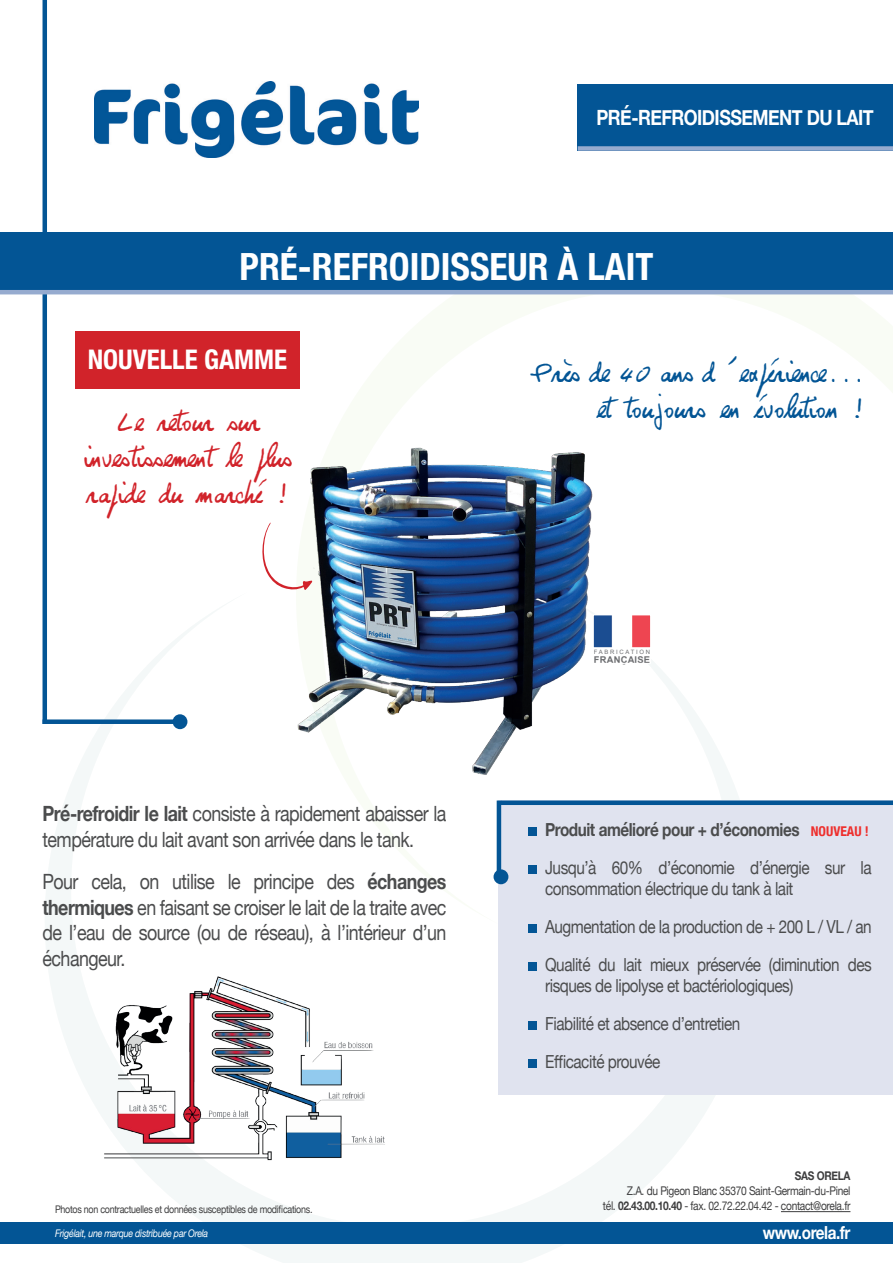
<style>
.page{position:relative;width:893px;height:1263px;background:#fff}
.page>*{position:absolute;margin:0;border:0;box-sizing:border-box;transform-origin:0 0}
.t1{font:700 condensed 37.5px "Helvetica Neue";color:#fff}
.t2{font:30px/36px "Georges";color:#035595;text-align:right}
.t3{font:30px/36px "Georges";color:#d1232a;text-align:center}
.t4{font:700 condensed 27px "Helvetica Neue";color:#fff}
.t5{font:21px/25.5px "Helvetica Neue";letter-spacing:-.03em;color:#4b4c4d;scale:.85 1}
.t6{font:700 21px "Helvetica Neue";letter-spacing:-.03em;color:#fff;scale:.85 1}
.t7{font:18px/38px "Helvetica Neue";letter-spacing:-.03em;color:#4b4c4d;scale:.85 1}
.t8{font:700 18px "Helvetica Neue";letter-spacing:-.03em;color:#4b4c4d;scale:.85 1}
.t9{font:700 18px "Helvetica Neue";letter-spacing:-.03em;color:#fff;scale:.85 1}
.t10{font:700 condensed 13.5px "Helvetica Neue";color:#ee2f2d}
.t11{font:12px/15px "Helvetica Neue";letter-spacing:-.03em;color:#3e3e3f;text-align:right;scale:.85 1}
.t12{font:700 12px "Helvetica Neue";letter-spacing:-.03em;color:#3e3e3f;scale:.85 1}
.t13{font:10.5px "Helvetica Neue";letter-spacing:-.03em;color:#3e3e3f;scale:.85 1}
.t14{font:italic 10.5px "Helvetica Neue";letter-spacing:-.03em;color:#fff;scale:.85 1}
.t15{font:700 9.3px "Arial";letter-spacing:.025em;color:#6c6d70}
.t16{font:6px "Arial";letter-spacing:.29em;color:#6c6d70}
.s1{font-weight:700}
</style>
<div class="page">
<svg style="left:45px;top:609px;width:715px;height:654px"></svg>
<div style="left:0;top:1223px;width:893px;height:21px;background:#035595"></div>
<hr style="left:781px;top:1211px;width:69px;height:1px;background:#3e3e3f">
<img style="left:95px;top:81px;width:324px;height:76px">
<div style="left:0;top:232px;width:893px;height:58px;background:#035595"></div>
<div style="left:578px;top:84px;width:315px;height:67px;background:#035595"></div>
<hr style="left:43px;top:0;width:4px;height:724px;background:#035595">
<div style="left:173px;top:714px;width:14px;height:15px;background:#035595;border-radius:50%"></div>
<div style="left:43px;top:719px;width:137px;height:5px;background:#035595"></div>
<div style="left:499px;top:800px;width:394px;height:295px;background:#e0e3ef"></div>
<div style="left:494px;top:869px;width:14px;height:15px;background:#035595;border-radius:50%"></div>
<hr style="left:497px;top:800px;width:4px;height:77px;background:#035595">
<div style="left:528px;top:828px;width:8px;height:8px;background:#035595"></div>
<div style="left:528px;top:866px;width:8px;height:8px;background:#035595"></div>
<div style="left:528px;top:925px;width:8px;height:8px;background:#035595"></div>
<div style="left:528px;top:963px;width:8px;height:8px;background:#035595"></div>
<div style="left:528px;top:1022px;width:8px;height:8px;background:#035595"></div>
<div style="left:528px;top:1060px;width:8px;height:8px;background:#035595"></div>
<div style="left:501px;top:800px;width:392px;height:5px;background:#035595"></div>
<hr style="left:0;top:290px;width:893px;height:4px;background:#96abcf">
<div style="left:578px;top:146px;width:315px;height:5px;background:#96abcf"></div>
<img style="left:289px;top:447px;width:314px;height:329px">
<img style="left:104px;top:970px;width:281px;height:197px">
<svg style="left:592px;top:614px;width:59px;height:50px"></svg>
<div style="left:75px;top:331px;width:225px;height:57px;background:#d1232a"></div>
<svg style="left:262px;top:522px;width:50px;height:68px"></svg>
<p class="t6" style="left:597px;top:101px;width:328px">PRÉ-REFROIDISSEMENT DU LAIT</p>
<h1 class="t1" style="left:240px;top:236px;width:415px">PRÉ-REFROIDISSEUR À LAIT</h1>
<p class="t4" style="left:88px;top:337px;width:201px">NOUVELLE GAMME</p>
<h2 class="t3" style="left:83px;top:402px;width:211px">Le retour sur investissement le plus rapide du marché !</h2>
<p class="t5" style="left:43px;top:802px;width:477px"><span class="s1">Pré-refroidir le lait</span> consiste à rapidement abaisser la température du lait avant son arrivée dans le tank.</p>
<p class="t5" style="left:43px;top:870px;width:477px;text-align:justify">Pour cela, on utilise le principe des <span class="s1">échanges thermiques</span> en faisant se croiser le lait de la traite avec de l’eau de source (ou de réseau), à l’intérieur d’un échangeur.</p>
<p class="t13" style="left:55px;top:1202px;width:304px">Photos non contractuelles et données susceptibles de modifications.</p>
<p class="t14" style="left:55px;top:1226px;width:182px">Frigélait, une marque distribuée par Orela</p>
<h2 class="t2" style="left:528px;top:354px;width:337px">Près de 40 ans d’expérience... et toujours en évolution !</h2>
<p class="t16" style="left:594px;top:648px;width:58px">FABRICATION</p>
<p class="t15" style="left:594px;top:653px;width:58px">FRANÇAISE</p>
<p class="t8" style="left:545px;top:815px;width:301px">Produit amélioré pour + d’économies</p>
<p class="t7" style="left:545px;top:858px;width:386px;line-height:21px">Jusqu’à 60% d’économie d’énergie sur la consommation électrique du tank à lait</p>
<p class="t7" style="left:545px;top:909px;width:386px">Augmentation de la production de + 200 L / VL / an<br>Qualité du lait mieux préservée (diminution des</p>
<p class="t7" style="left:545px;top:968px;width:293px">risques de lipolyse et bactériologiques)<br>Fiabilité et absence d’entretien<br>Efficacité prouvée</p>
<p class="t10" style="left:811px;top:820px;width:60px">NOUVEAU !</p>
<p class="t12" style="left:795px;top:1166px;width:67px">SAS ORELA</p>
<p class="t11" style="left:603px;top:1184px;width:293px">Z.A. du Pigeon Blanc 35370 Saint-Germain-du-Pinel<br>tél. <span class="s1">02.43.00.10.40</span> - fax. 02.72.22.04.42 - contact@orela.fr</p>
<p class="t9" style="left:763px;top:1218px;width:105px">www.orela.fr</p>
</div>
